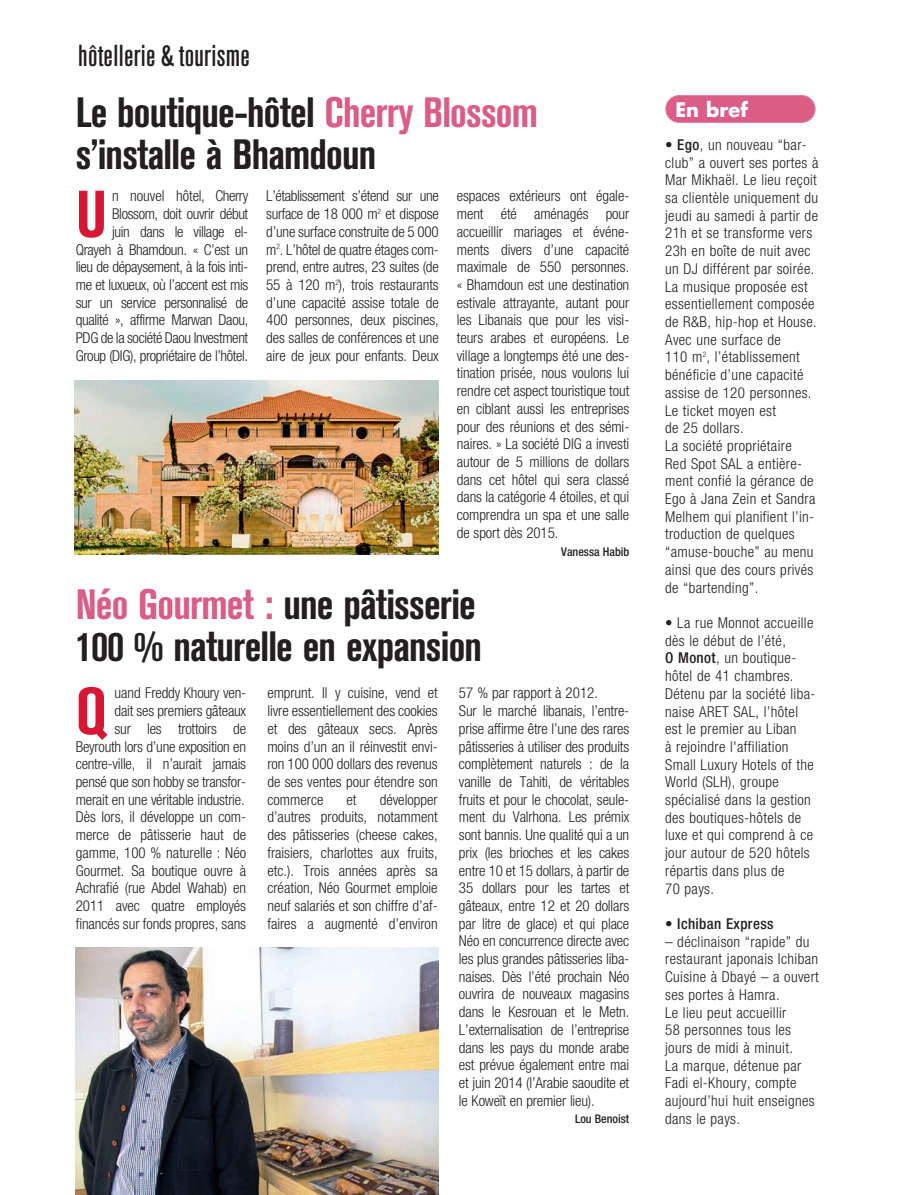
<style>
.page{position:relative;width:897px;height:1195px;background:#fff}
.page>*{position:absolute;margin:0;border:0;box-sizing:border-box;transform-origin:0 0}
.t1{font:700 condensed 65.25px "Akzidenz Grotesk BE";color:#d71634}
.t2{font:700 condensed 42px/42px "Akzidenz Grotesk BE";letter-spacing:-.02em;color:#231f20}
.t3{font:500 condensed 30px "Akzidenz Grotesk BE";letter-spacing:.01em;color:#231f20}
.t4{font:700 19.5px "Futura";color:#fff}
.t5{font:300 condensed 15px/17.7px "Helvetica Neue";letter-spacing:-.005em;color:#231f20;text-align:justify}
.t6{font:300 condensed 15px/17.7px "Helvetica Neue";letter-spacing:.025em;color:#231f20}
.t7{font:300 condensed 15px/17.7px "Helvetica Neue";letter-spacing:-.025em;color:#231f20;text-align:right}
.t8{font:500 condensed 15px "Helvetica Neue";letter-spacing:.025em;color:#231f20}
.t9{font:500 condensed 12px "Helvetica Neue";color:#231f20}
.s1{color:#da5d86}
.s2{font-weight:500}
.s3{font-weight:300}
</style>
<div class="page">
<div style="left:666px;top:96px;width:149px;height:26px;background:#da5d86;border-radius:13px"></div>
<div style="left:665px;top:95px;width:151px;height:28px;border:2px solid #da5d86;border-radius:14px"></div>
<img style="left:74px;top:380px;width:365px;height:175px">
<img style="left:75px;top:947px;width:364px;height:248px">
<h3 class="t3" style="left:78px;top:44px;width:173px">hôtellerie &amp; tourisme</h3>
<h2 class="t2" style="left:76px;top:95px;width:464px">Le boutique-hôtel <span class="s1">Cherry Blossom </span>s’installe à Bhamdoun</h2>
<p class="t7" style="left:76px;top:188px;width:174px">n nouvel hôtel, Cherry<br>Blossom, doit ouvrir début<br>juin dans le village el-<br>Qrayeh à Bhamdoun. « C’est un lieu de dépaysement, à la fois inti&shy;me et luxueux, où l’accent est mis sur un service personnalisé de qualité », affirme Marwan Daou,<br>PDG de la société Daou Investment<br>Group (DIG), propriétaire de l’hôtel.</p>
<p class="t5" style="left:266px;top:188px;width:174px">L’établissement s’étend sur une surface de 18 000 m<sup>2</sup> et dispose d’une surface construite de 5 000 m<sup>2</sup>. L’hôtel de quatre étages com&shy;prend, entre autres, 23 suites (de 55 à 120 m<sup>2</sup>), trois restaurants d’une capacité assise totale de 400 personnes, deux piscines, des salles de conférences et une aire de jeux pour enfants. Deux</p>
<p class="t5" style="left:457px;top:188px;width:174px">espaces extérieurs ont égale&shy;ment été aménagés pour accueillir mariages et événe&shy;ments divers d’une capacité maximale de 550 personnes. « Bhamdoun est une destination estivale attrayante, autant pour les Libanais que pour les visi&shy;teurs arabes et européens. Le village a longtemps été une des&shy;tination prisée, nous voulons lui rendre cet aspect touristique tout en ciblant aussi les entreprises pour des réunions et des sémi&shy;naires. » La société DIG a investi autour de 5 millions de dollars dans cet hôtel qui sera classé dans la catégorie 4 étoiles, et qui comprendra un spa et une salle de sport dès 2015.</p>
<p class="t9" style="left:561px;top:547px;width:70px">Vanessa Habib</p>
<h1 class="t1" style="left:76px;top:191px;width:33px">U</h1>
<h2 class="t2" style="left:76px;top:587px;width:408px"><span class="s1">Néo Gourmet :</span> une pâtisserie<br>100 % naturelle en expansion</h2>
<h1 class="t1" style="left:76px;top:687px;width:33px">Q</h1>
<p class="t5" style="left:76px;top:685px;width:172px;text-align:right">uand Freddy Khoury ven-<br>dait ses premiers gâteaux<br>sur les trottoirs de<br>Beyrouth lors d’une exposition en centre-ville, il n’aurait jamais pensé que son hobby se transfor&shy;merait en une véritable industrie.<br>Dès lors, il développe un com&shy;merce de pâtisserie haut de gamme, 100 % naturelle : Néo<br>Gourmet. Sa boutique ouvre à<br>Achrafié (rue Abdel Wahab) en<br>2011 avec quatre employés financés sur fonds propres, sans</p>
<p class="t5" style="left:267px;top:685px;width:172px">emprunt. Il y cuisine, vend et livre essentiellement des cookies et des gâteaux secs. Après moins d’un an il réinvestit envi&shy;ron 100 000 dollars des revenus de ses ventes pour étendre son commerce</p>
<p class="t5" style="left:267px;top:792px;width:172px;text-indent:112px">développer d’autres produits, notamment des pâtisseries (cheese cakes, fraisiers, charlottes aux fruits, etc.). Trois années après sa création, Néo Gourmet emploie neuf salariés et son chiffre d’af&shy;faires a augmenté d’environ</p>
<p class="t5" style="left:347px;top:792px;width:12px">et</p>
<p class="t5" style="left:459px;top:685px;width:172px;text-align:left">57 % par rapport à 2012.<br>Sur le marché libanais, l’entre&shy;prise affirme être l’une des rares pâtisseries à utiliser des produits complètement naturels : de la vanille de Tahiti, de véritables fruits et pour le chocolat, seule&shy;ment du Valrhona. Les prémix sont bannis. Une qualité qui a un prix (les brioches et les cakes entre 10 et 15 dollars, à partir de<br>35 dollars pour les tartes et gâteaux, entre 12 et 20 dollars par litre de glace) et qui place<br>Néo en concurrence directe avec les plus grandes pâtisseries liba&shy;naises. Dès l’été prochain Néo ouvrira de nouveaux magasins dans le Kesrouan et le Metn.<br>L’externalisation de l’entreprise dans les pays du monde arabe est prévue également entre mai et juin 2014 (l’Arabie saoudite et le Koweït en premier lieu).</p>
<p class="t9" style="left:575px;top:1114px;width:56px">Lou Benoist</p>
<h3 class="t4" style="left:675px;top:100px;width:74px">En bref</h3>
<p class="t6" style="left:665px;top:137px;width:155px">• <span class="s2">Ego</span>, un nouveau “bar&shy;club” a ouvert ses portes à<br>Mar Mikhaël. Le lieu reçoit sa clientèle uniquement du jeudi au samedi à partir de<br>21h et se transforme vers<br>23h en boîte de nuit avec un DJ différent par soirée.<br>La musique proposée est essentiellement composée de R&amp;B, hip-hop et House.<br>Avec une surface de<br>110 m<sup>2</sup>, l’établissement bénéficie d’une capacité assise de 120 personnes.<br>Le ticket moyen est<br>de 25 dollars.<br>La société propriétaire<br>Red Spot SAL a entière&shy;ment confié la gérance de<br>Ego à Jana Zein et Sandra<br>Melhem qui planifient l’in&shy;troduction de quelques “amuse-bouche” au menu ainsi que des cours privés de “bartending”.</p>
<p class="t6" style="left:665px;top:615px;width:152px">• La rue Monnot accueille dès le début de l’été,<br><span class="s2">O Monot</span>, un boutique&shy;hôtel de 41 chambres.<br>Détenu par la société liba&shy;naise ARET SAL, l’hôtel est le premier au Liban<br>à rejoindre l'affiliation<br>Small Luxury Hotels of the<br>World (SLH), groupe spécialisé dans la gestion des boutiques-hôtels de luxe et qui comprend à ce jour autour de 520 hôtels répartis dans plus de<br>70 pays.</p>
<p class="t8" style="left:665px;top:918px;width:110px"><span class="s3">•</span> Ichiban Express</p>
<p class="t6" style="left:665px;top:933px;width:155px">– déclinaison “rapide” du restaurant japonais Ichiban<br>Cuisine à Dbayé – a ouvert ses portes à Hamra.<br>Le lieu peut accueillir<br>58 personnes tous les jours de midi à minuit.<br>La marque, détenue par<br>Fadi el-Khoury, compte aujourd’hui huit enseignes dans le pays.</p>
</div>
